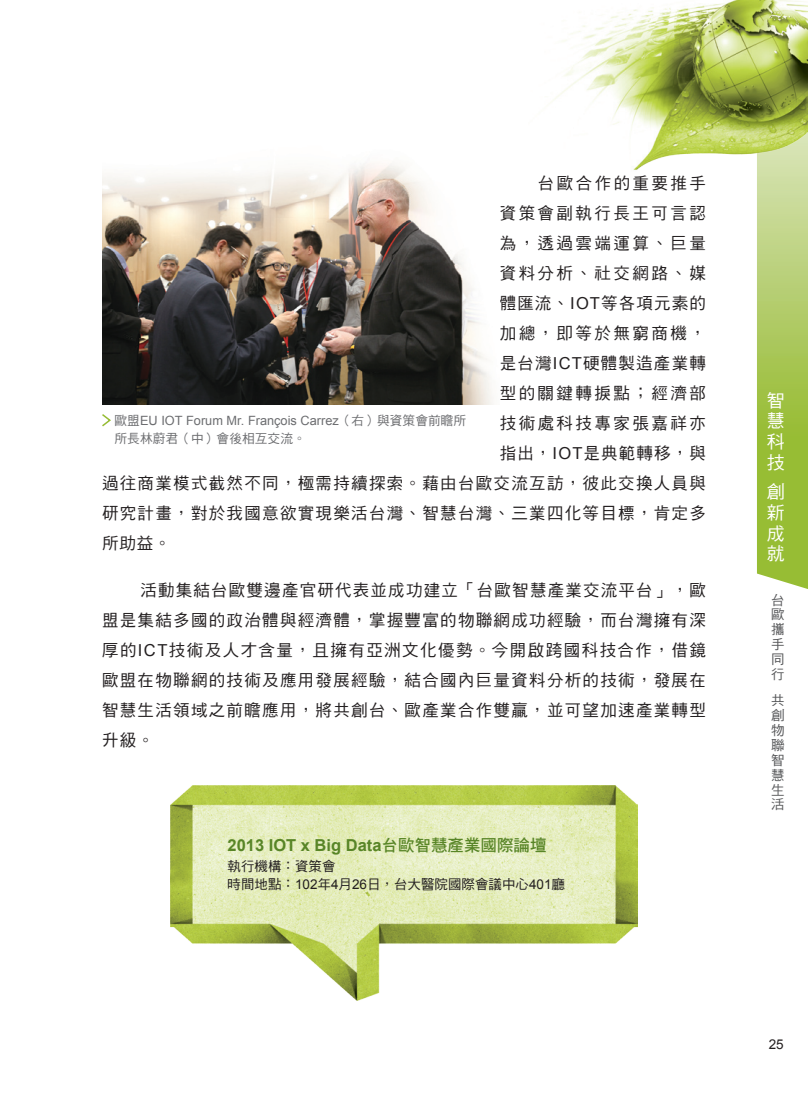
<style>
.page{position:relative;width:808px;height:1106px;background:#fff}
.page>*{position:absolute;margin:0;border:0;box-sizing:border-box;transform-origin:0 0}
.t1{font:18px/20.7px "DF Hei Std W5";color:#fff;text-align:justify}
.t2{font:16.5px/30px "DF Hei Std W5";letter-spacing:.08em;color:#231f20;text-align:justify}
.t3{font:16.5px "DF Hei Std W5";letter-spacing:.15em;color:#231f20}
.t4{font:700 16.5px "Arial";color:#588527}
.t5{font:16.5px "DF Hei Std W5";letter-spacing:.145em;color:#231f20}
.t6{font:13.5px/18px "DF Hei Std W5";color:#231f20}
.t7{font:13.5px/14.9px "DF Hei Std W5";color:#57585a;text-align:justify}
.t8{font:13.5px "Arial";color:#231f20}
.t9{font:12.75px/18px "DF Hei Std W5";color:#6c6d70}
.s1{font-family:"Arial"}
.s2{font-family:"DF Hei Std W7";font-weight:400}
</style>
<div class="page">
<svg style="left:757px;top:174px;width:51px;height:415px;background:#aac85b"></svg>
<img style="left:550px;top:0;width:258px;height:174px">
<img style="left:102px;top:163px;width:391px;height:241px">
<svg style="left:102px;top:414px;width:9px;height:13px"></svg>
<img style="left:170px;top:786px;width:468px;height:214px">
<p class="t5" style="left:538px;top:174px;width:169px">台歐合作的重要推手</p>
<p class="t3" style="left:500px;top:204px;width:208px">資策會副執行長王可言認</p>
<p class="t3" style="left:500px;top:234px;width:208px">為，透過雲端運算、巨量</p>
<p class="t3" style="left:500px;top:264px;width:208px">資料分析、社交網路、媒</p>
<p class="t2" style="left:500px;top:287px;width:208px">體匯流、<span class="s1">IOT</span>等各項元素的</p>
<p class="t3" style="left:500px;top:324px;width:208px">加總，即等於無窮商機，</p>
<p class="t2" style="left:500px;top:347px;width:208px">是台灣<span class="s1">ICT</span>硬體製造產業轉</p>
<p class="t3" style="left:500px;top:384px;width:208px">型的關鍵轉捩點；經濟部</p>
<p class="t3" style="left:500px;top:414px;width:208px">技術處科技專家張嘉祥亦</p>
<p class="t2" style="left:500px;top:437px;width:208px">指出，<span class="s1">IOT</span>是典範轉移，與</p>
<p class="t2" style="left:102px;top:467px;width:605px">過往商業模式截然不同，極需持續探索。藉由台歐交流互訪，彼此交換人員與</p>
<p class="t2" style="left:102px;top:497px;width:605px">研究計畫，對於我國意欲實現樂活台灣、智慧台灣、三業四化等目標，肯定多</p>
<p class="t2" style="left:102px;top:527px;width:70px">所助益。</p>
<p class="t2" style="left:102px;top:574px;width:605px;text-indent:38px">活動集結台歐雙邊產官研代表並成功建立「台歐智慧產業交流平台」，歐盟是集結多國的政治體與經濟體，掌握豐富的物聯網成功經驗，而台灣擁有深厚的<span class="s1">ICT</span>技術及人才含量，且擁有亞洲文化優勢。今開啟跨國科技合作，借鏡歐盟在物聯網的技術及應用發展經驗，結合國內巨量資料分析的技術，發展在智慧生活領域之前瞻應用，將共創台、歐產業合作雙贏，並可望加速產業轉型升級。</p>
<p class="t9" style="left:115px;top:411px;width:353px">歐盟<span class="s1">EU IOT Forum Mr. François Carrez</span>（右）與資策會前瞻所所長林蔚君（中）會後相互交流。</p>
<p class="t4" style="left:227px;top:836px;width:321px">2013 IOT x Big Data<span class="s2">台歐智慧產業國際論壇</span></p>
<p class="t6" style="left:227px;top:856px;width:339px">執行機構：資策會<br>時間地點：<span class="s1">102</span>年<span class="s1">4</span>月<span class="s1">26</span>日，台大醫院國際會議中心<span class="s1">401</span>廳</p>
<p class="t1" style="left:767px;top:389px;width:19px">智慧科技</p>
<p class="t1" style="left:767px;top:481px;width:19px">創新成就</p>
<p class="t7" style="left:771px;top:592px;width:15px">台歐攜手同行</p>
<p class="t7" style="left:771px;top:693px;width:15px">共創物聯智慧生活</p>
<p class="t8" style="left:769px;top:1036px;width:17px">25</p>
</div>
